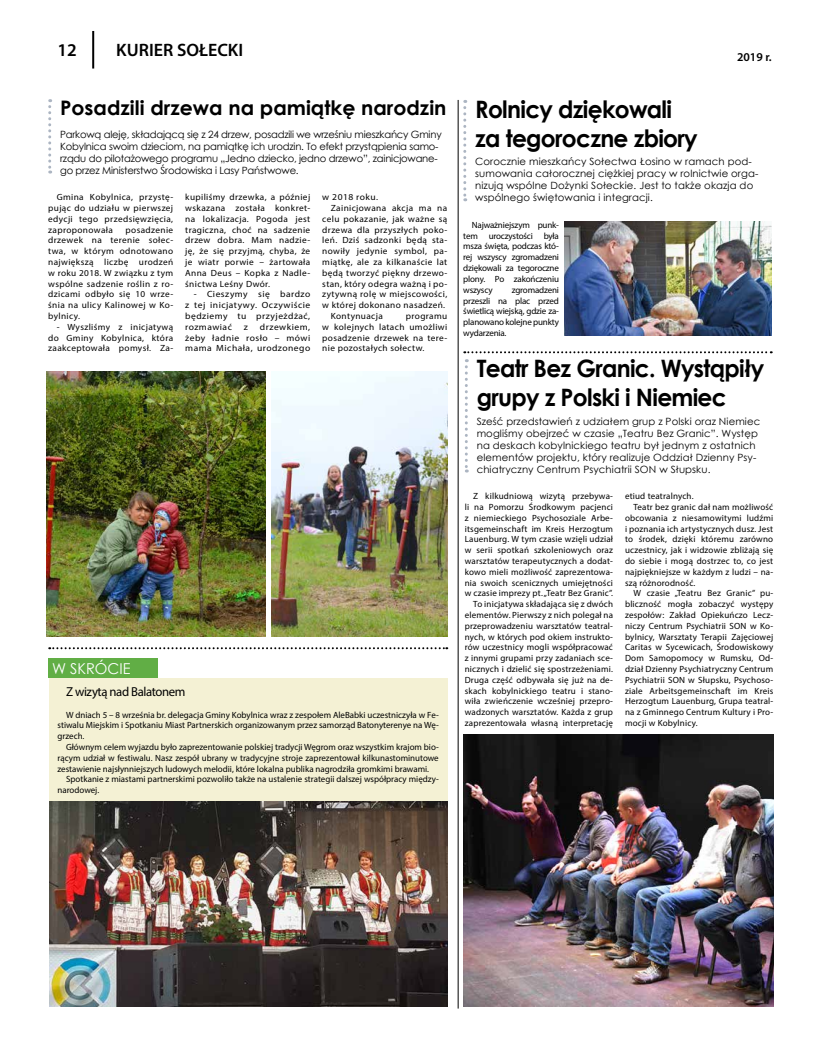
<style>
.page{position:relative;width:820px;height:1049px;background:#fff}
.page>*{position:absolute;margin:0;border:0;box-sizing:border-box;transform-origin:0 0}
.t1{font:700 24px/28.8px "Century Gothic";letter-spacing:-.03em;color:#000}
.t2{font:700 20px "Century Gothic";color:#000}
.t3{font:600 18px "Myriad Pro";color:#000}
.t4{font:15px "Century Gothic";color:#fff}
.t5{font:13px "Myriad Pro";letter-spacing:-.03em;color:#000}
.t6{font:600 12px "Myriad Pro";color:#000}
.t7{font:10px/12px "Century Gothic";letter-spacing:.01em;color:#000}
.t8{font:10px/12px "Century Gothic";letter-spacing:-.02em;color:#000}
.t9{font:9px/10.8px "Myriad Pro";letter-spacing:.02em;color:#000;text-align:justify}
.t10{font:9px "Myriad Pro";letter-spacing:.04em;color:#000}
.t11{font:9px/10.8px "Myriad Pro";letter-spacing:.02em;color:#000;text-align:justify;scale:1.06 1}
.t12{font:9px/10.8px "Myriad Pro";color:#000}
.t13{font:9px "Myriad Pro";letter-spacing:.05em;color:#000;scale:1.06 1}
</style>
<div class="page">
<hr style="left:92px;top:31px;width:2px;height:38px;background:#000">
<svg style="left:48px;top:99px;width:3px;height:75px"></svg>
<div style="left:49px;top:678px;width:398px;height:123px;background:#f4f1d4"></div>
<div style="left:48px;top:658px;width:110px;height:20px;background:#61ae45"></div>
<svg style="left:49px;top:647px;width:398px;height:2px"></svg>
<img style="left:49px;top:801px;width:398px;height:205px">
<hr style="left:457px;top:100px;width:1px;height:908px;background:#000">
<svg style="left:463px;top:100px;width:3px;height:101px"></svg>
<img style="left:564px;top:221px;width:207px;height:115px">
<svg style="left:464px;top:351px;width:307px;height:2px"></svg>
<svg style="left:465px;top:359px;width:2px;height:113px"></svg>
<img style="left:463px;top:735px;width:310px;height:271px">
<img style="left:47px;top:372px;width:218px;height:264px">
<img style="left:271px;top:372px;width:176px;height:264px">
<h3 class="t3" style="left:57px;top:39px;width:21px">12</h3>
<h3 class="t3" style="left:116px;top:39px;width:128px">KURIER SOŁECKI</h3>
<h2 class="t2" style="left:60px;top:92px;width:387px">Posadzili drzewa na pamiątkę narodzin</h2>
<p class="t8" style="left:60px;top:128px;width:383px">Parkową aleję, składającą się z 24 drzew, posadzili we wrześniu mieszkańcy Gminy Kobylnica swoim dzieciom, na pamiątkę ich urodzin. To efekt przystąpienia samo&shy;rządu do pilotażowego programu „Jedno dziecko, jedno drzewo”, zainicjowane&shy;go przez Ministerstwo Środowiska i Lasy Państwowe.</p>
<p class="t9" style="left:48px;top:192px;width:126px;text-indent:9px">Gmina Kobylnica, przystę&shy;pując do udziału w pierwszej edycji tego przedsięwzięcia, zaproponowała</p>
<p class="t9" style="left:48px;top:224px;width:126px;text-indent:77px">posadzenie drzewek na terenie sołec&shy;twa, w którym odnotowano największą liczbę urodzeń w roku 2018. W związku z tym wspólne sadzenie roślin z ro&shy;dzicami odbyło się 10 wrze&shy;śnia na ulicy Kalinowej w Ko&shy;bylnicy.</p>
<p class="t9" style="left:48px;top:321px;width:126px;text-indent:9px">- Wyszliśmy z inicjatywą do Gminy Kobylnica, która zaakceptowała pomysł. Za-</p>
<p class="t9" style="left:185px;top:192px;width:126px">kupiliśmy drzewka, a później wskazana została konkret&shy;na lokalizacja. Pogoda jest tragiczna, choć na sadzenie drzew dobra. Mam nadzie&shy;ję, że się przyjmą, chyba, że je wiatr porwie – żartowała Anna Deus – Kopka z Nadle&shy;śnictwa Leśny Dwór.</p>
<p class="t11" style="left:185px;top:289px;width:119px;text-indent:9px">- Cieszymy się bardzo z tej inicjatywy. Oczywiście będziemy tu przyjeżdżać, rozmawiać</p>
<p class="t11" style="left:185px;top:321px;width:119px;text-indent:75px">drzewkiem, żeby ładnie rosło – mówi mama Michała, urodzonego</p>
<p class="t11" style="left:244px;top:321px;width:5px">z</p>
<p class="t13" style="left:322px;top:192px;width:54px">w 2018 roku.</p>
<p class="t10" style="left:330px;top:202px;width:118px">Zainicjowana akcja ma na</p>
<p class="t10" style="left:322px;top:213px;width:126px">celu pokazanie, jak ważne są</p>
<p class="t10" style="left:322px;top:224px;width:126px">drzewa dla przyszłych poko-</p>
<p class="t10" style="left:322px;top:235px;width:126px">leń. Dziś sadzonki będą sta-</p>
<p class="t10" style="left:322px;top:246px;width:126px">nowiły jedynie symbol, pa-</p>
<p class="t10" style="left:322px;top:256px;width:126px">miątkę, ale za kilkanaście lat</p>
<p class="t10" style="left:322px;top:267px;width:126px">będą tworzyć piękny drzewo-</p>
<p class="t10" style="left:322px;top:278px;width:126px">stan, który odegra ważną i po-</p>
<p class="t10" style="left:322px;top:289px;width:126px">zytywną rolę w miejscowości,</p>
<p class="t10" style="left:322px;top:300px;width:124px">w której dokonano nasadzeń.</p>
<p class="t10" style="left:330px;top:310px;width:54px">Kontynuacja</p>
<p class="t9" style="left:322px;top:310px;width:126px;text-indent:84px">programu w kolejnych latach umożliwi posadzenie drzewek na tere&shy;nie pozostałych sołectw.</p>
<h3 class="t4" style="left:52px;top:658px;width:80px">W SKRÓCIE</h3>
<h3 class="t5" style="left:66px;top:683px;width:121px">Z wizytą nad Balatonem</h3>
<p class="t9" style="left:57px;top:709px;width:382px;text-indent:9px">W dniach 5 – 8 września br. delegacja Gminy Kobylnica wraz z zespołem AleBabki uczestniczyła w Fe&shy;stiwalu Miejskim i Spotkaniu Miast Partnerskich organizowanym przez samorząd Batonyterenye na Wę&shy;grzech.</p>
<p class="t9" style="left:57px;top:741px;width:382px;text-indent:9px">Głównym celem wyjazdu było zaprezentowanie polskiej tradycji Węgrom oraz wszystkim krajom bio&shy;rącym udział w festiwalu. Nasz zespół ubrany w tradycyjne stroje zaprezentował kilkunastominutowe zestawienie najsłynniejszych ludowych melodii, które lokalna publika nagrodziła gromkimi brawami.</p>
<p class="t12" style="left:57px;top:774px;width:382px;text-indent:9px">Spotkanie z miastami partnerskimi pozwoliło także na ustalenie strategii dalszej współpracy między&shy;narodowej.</p>
<h3 class="t6" style="left:736px;top:50px;width:36px">2019 r.</h3>
<h1 class="t1" style="left:475px;top:94px;width:224px">Rolnicy dziękowali za tegoroczne zbiory</h1>
<p class="t7" style="left:475px;top:155px;width:284px">Corocznie mieszkańcy Sołectwa Łosino w ramach pod&shy;sumowania całorocznej ciężkiej pracy w rolnictwie orga&shy;nizują wspólne Dożynki Sołeckie. Jest to także okazja do wspólnego świętowania i integracji.</p>
<p class="t9" style="left:463px;top:219px;width:97px;text-indent:9px">Najważniejszym punk&shy;tem uroczystości była msza święta, podczas któ&shy;rej wszyscy zgromadzeni dziękowali za tegoroczne plony. Po zakończeniu wszyscy</p>
<p class="t9" style="left:463px;top:284px;width:97px;text-indent:48px">zgromadzeni przeszli na plac przed świetlicą wiejską, gdzie za&shy;planowano kolejne punkty wydarzenia.</p>
<h1 class="t1" style="left:476px;top:353px;width:289px">Teatr Bez Granic. Wystąpiły grupy z Polski i Niemiec</h1>
<p class="t7" style="left:476px;top:415px;width:285px">Sześć przedstawień z udziałem grup z Polski oraz Niemiec mogliśmy obejrzeć w czasie „Teatru Bez Granic”. Występ na deskach kobylnickiego teatru był jednym z ostatnich elementów projektu, który realizuje Oddział Dzienny Psy&shy;chiatryczny Centrum Psychiatrii SON w Słupsku.</p>
<p class="t9" style="left:464px;top:490px;width:150px;text-align:right">Z kilkudniową wizytą przebywa-<br>li na Pomorzu Środkowym pacjenci z niemieckiego Psychosoziale Arbe&shy;itsgemeinschaft im Kreis Herzogtum Lauenburg. W tym czasie wzięli udział w serii spotkań szkoleniowych oraz warsztatów terapeutycznych a dodat&shy;kowo mieli możliwość zaprezentowa&shy;nia swoich scenicznych umiejętności w czasie imprezy pt. „Teatr Bez Granic”.<br>To inicjatywa składająca się z dwóch elementów. Pierwszy z nich polegał na przeprowadzeniu warsztatów teatral&shy;nych, w których pod okiem instrukto&shy;rów uczestnicy mogli współpracować z innymi grupami przy zadaniach sce&shy;nicznych i dzielić się spostrzeżeniami.<br>Druga część odbywała się już na de&shy;skach kobylnickiego teatru i stano&shy;wiła zwieńczenie wcześniej przepro&shy;wadzonych warsztatów. Każda z grup zaprezentowała własną interpretację</p>
<p class="t9" style="left:624px;top:490px;width:70px">etiud teatralnych.</p>
<p class="t9" style="left:633px;top:501px;width:141px">Teatr bez granic dał nam możliwość</p>
<p class="t9" style="left:624px;top:512px;width:150px">obcowania z niesamowitymi ludźmi</p>
<p class="t9" style="left:624px;top:523px;width:150px">i poznania ich artystycznych dusz. Jest</p>
<p class="t9" style="left:624px;top:534px;width:150px">to środek, dzięki któremu zarówno</p>
<p class="t9" style="left:624px;top:544px;width:150px">uczestnicy, jak i widzowie zbliżają się</p>
<p class="t9" style="left:624px;top:555px;width:150px">do siebie i mogą dostrzec to, co jest</p>
<p class="t9" style="left:624px;top:566px;width:150px">najpiękniejsze w każdym z ludzi – na-</p>
<p class="t9" style="left:624px;top:577px;width:72px">szą różnorodność.</p>
<p class="t9" style="left:633px;top:588px;width:141px">W czasie „Teatru Bez Granic” pu-</p>
<p class="t9" style="left:624px;top:598px;width:150px">bliczność mogła zobaczyć występy</p>
<p class="t9" style="left:624px;top:609px;width:150px">zespołów: Zakład Opiekuńczo Lecz-</p>
<p class="t9" style="left:624px;top:620px;width:150px">niczy Centrum Psychiatrii SON w Ko-</p>
<p class="t9" style="left:624px;top:631px;width:150px">bylnicy, Warsztaty Terapii Zajęciowej</p>
<p class="t9" style="left:624px;top:642px;width:150px">Caritas w Sycewicach, Środowiskowy</p>
<p class="t9" style="left:624px;top:652px;width:150px">Dom Samopomocy w Rumsku, Od-</p>
<p class="t9" style="left:624px;top:663px;width:150px">dział Dzienny Psychiatryczny Centrum</p>
<p class="t9" style="left:624px;top:674px;width:150px">Psychiatrii SON w Słupsku, Psychoso-</p>
<p class="t9" style="left:624px;top:685px;width:150px">ziale Arbeitsgemeinschaft im Kreis</p>
<p class="t9" style="left:624px;top:696px;width:150px">Herzogtum Lauenburg, Grupa teatral-</p>
<p class="t9" style="left:624px;top:706px;width:150px">na z Gminnego Centrum Kultury i Pro-</p>
<p class="t9" style="left:624px;top:717px;width:74px">mocji w Kobylnicy.</p>
</div>
